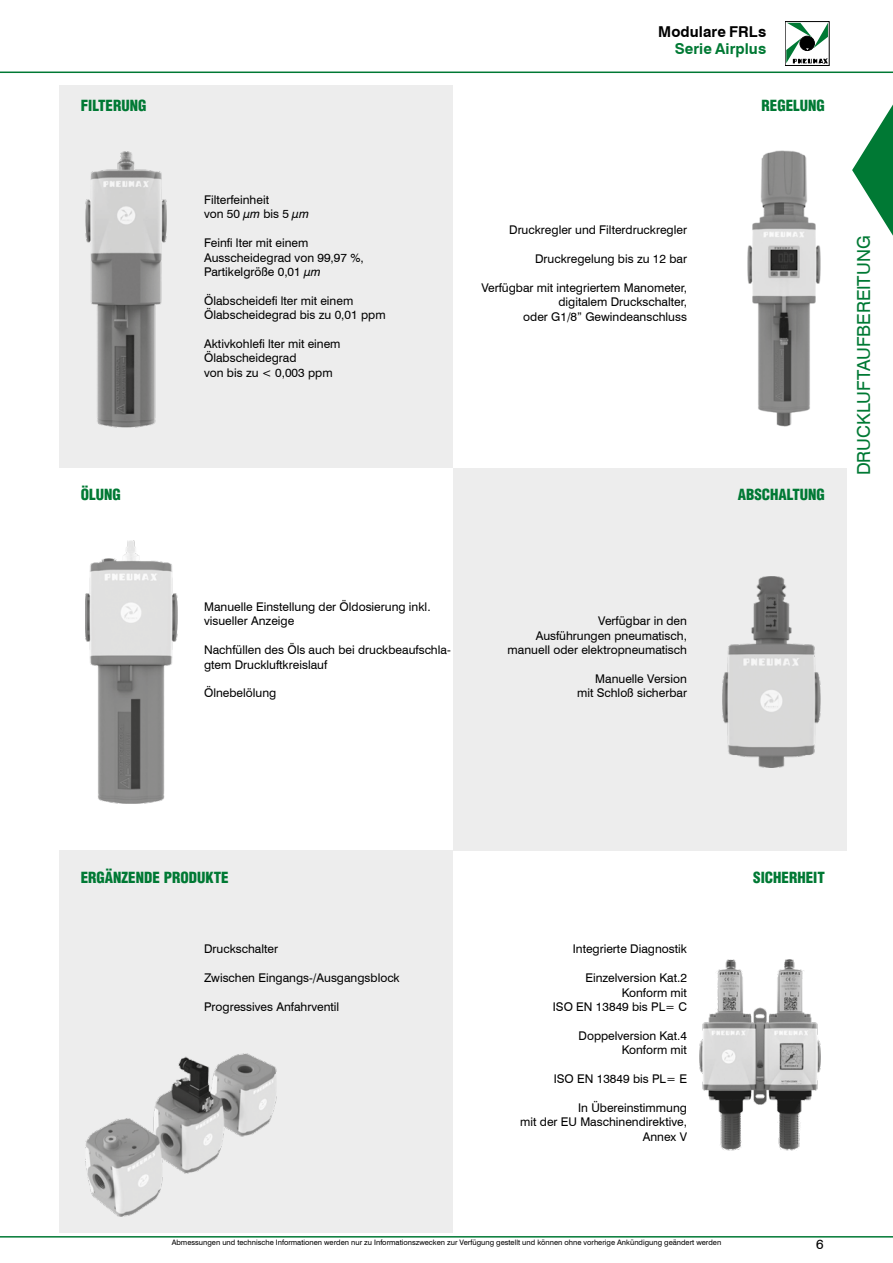
<style>
.page{position:relative;width:893px;height:1263px;background:#fff}
.page>*{position:absolute;margin:0;border:0;box-sizing:border-box;transform-origin:0 0}
.t1{font:18px "Swiss 721 BT";color:#007934}
.t2{font:900 condensed 15px "Helvetica LT Std";color:#007934}
.t3{font:700 15px "Swiss 721 BT";letter-spacing:.005em;color:#000}
.t4{font:700 15px "Swiss 721 BT";letter-spacing:.005em;color:#007934}
.t5{font:13.5px "Swiss 721 BT";color:#000}
.t6{font:12px/14.4px "Swiss 721 BT";color:#000}
.t7{font:7.5px "Swiss 721 BT";color:#000}
.s1{font-style:italic}
</style>
<div class="page">
<hr style="left:0;top:72px;width:893px;height:1px;background:#007934">
<hr style="left:0;top:1236px;width:893px;height:1px;background:#007934">
<svg style="left:786px;top:23px;width:42px;height:41px"></svg>
<svg style="left:852px;top:71px;width:41px;height:165px"></svg>
<div style="left:60px;top:85px;width:393px;height:383px;background:#ededed"></div>
<div style="left:453px;top:468px;width:393px;height:382px;background:#ededed"></div>
<div style="left:60px;top:850px;width:393px;height:383px;background:#ededed"></div>
<img style="left:85px;top:151px;width:81px;height:276px">
<img style="left:748px;top:151px;width:73px;height:276px">
<img style="left:85px;top:540px;width:92px;height:264px">
<img style="left:722px;top:576px;width:99px;height:191px">
<img style="left:700px;top:959px;width:121px;height:191px">
<img style="left:85px;top:1053px;width:191px;height:163px">
<p class="t3" style="left:658px;top:21px;width:110px">Modulare FRLs</p>
<p class="t4" style="left:675px;top:38px;width:93px">Serie Airplus</p>
<p class="t2" style="left:81px;top:96px;width:67px">FILTERUNG</p>
<p class="t2" style="left:762px;top:96px;width:65px">REGELUNG</p>
<p class="t6" style="left:204px;top:192px;width:106px">Filterfeinheit<br>von 50 <span class="s1">μm</span> bis 5 <span class="s1">μm</span></p>
<p class="t6" style="left:204px;top:235px;width:161px">Feinfi lter mit einem<br>Ausscheidegrad von 99,97 %,<br>Partikelgröße 0,01 <span class="s1">μm</span></p>
<p class="t6" style="left:204px;top:293px;width:183px">Ölabscheidefi lter mit einem<br>Ölabscheidegrad bis zu 0,01 ppm</p>
<p class="t6" style="left:204px;top:336px;width:138px">Aktivkohlefi lter mit einem<br>Ölabscheidegrad<br>von bis zu &lt; 0,003 ppm</p>
<p class="t6" style="left:509px;top:222px;width:179px">Druckregler und Filterdruckregler</p>
<p class="t6" style="left:535px;top:251px;width:153px">Druckregelung bis zu 12 bar</p>
<p class="t6" style="left:481px;top:280px;width:207px;text-align:right">Verfügbar mit integriertem Manometer, digitalem Druckschalter,<br>oder G1/8” Gewindeanschluss</p>
<p class="t2" style="left:81px;top:485px;width:42px">ÖLUNG</p>
<p class="t2" style="left:738px;top:485px;width:89px">ABSCHALTUNG</p>
<h1 class="t1" style="left:851px;top:475px;width:241px;rotate:-90deg">DRUCKLUFTAUFBEREITUNG</h1>
<p class="t6" style="left:204px;top:599px;width:228px">Manuelle Einstellung der Öldosierung inkl. visueller Anzeige</p>
<p class="t6" style="left:204px;top:642px;width:248px">Nachfüllen des Öls auch bei druckbeaufschla&shy;gtem Druckluftkreislauf</p>
<p class="t6" style="left:204px;top:685px;width:74px">Ölnebelölung</p>
<p class="t6" style="left:508px;top:613px;width:181px;text-align:right">Verfügbar in den<br>Ausführungen pneumatisch, manuell oder elektropneumatisch</p>
<p class="t6" style="left:577px;top:671px;width:111px;text-align:right">Manuelle Version mit Schloß sicherbar</p>
<p class="t2" style="left:81px;top:868px;width:149px">ERGÄNZENDE PRODUKTE</p>
<p class="t2" style="left:753px;top:868px;width:73px">SICHERHEIT</p>
<p class="t6" style="left:204px;top:941px;width:76px">Druckschalter</p>
<p class="t6" style="left:204px;top:970px;width:197px">Zwischen Eingangs-/Ausgangsblock</p>
<p class="t6" style="left:204px;top:999px;width:137px">Progressives Anfahrventil</p>
<p class="t6" style="left:573px;top:941px;width:116px">Integrierte Diagnostik</p>
<p class="t6" style="left:553px;top:970px;width:136px;text-align:right">Einzelversion Kat.2<br>Konform mit<br>ISO EN 13849 bis PL= C</p>
<p class="t6" style="left:578px;top:1028px;width:110px;text-align:right">Doppelversion Kat.4<br>Konform mit</p>
<p class="t6" style="left:554px;top:1071px;width:135px">ISO EN 13849 bis PL= E</p>
<p class="t6" style="left:520px;top:1100px;width:168px;text-align:right">In Übereinstimmung<br>mit der EU Maschinendirektive,<br>Annex V</p>
<p class="t7" style="left:172px;top:1237px;width:551px">Abmessungen und technische Informationen werden nur zu Informationszwecken zur Verfügung gestellt und können ohne vorherige Ankündigung geändert werden</p>
<p class="t5" style="left:816px;top:1235px;width:9px">6</p>
</div>
